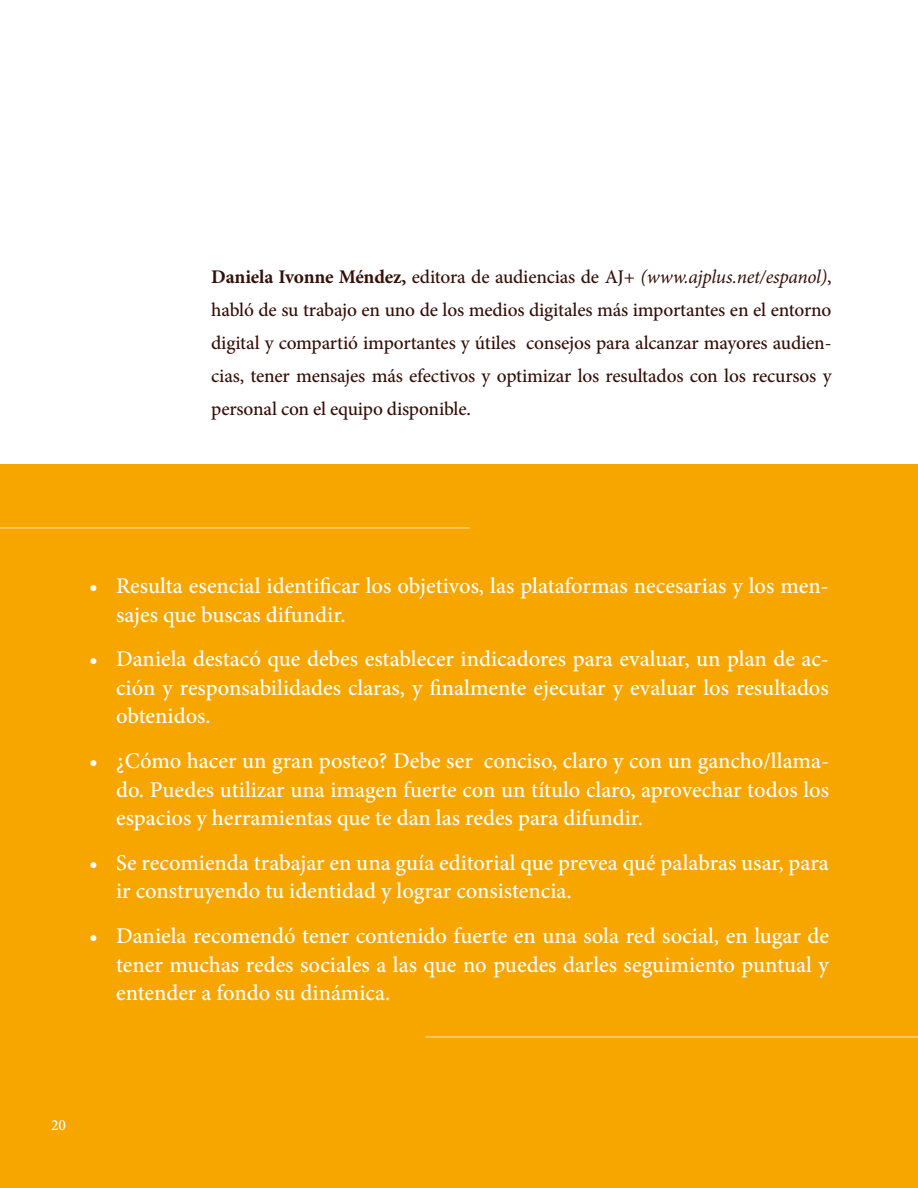
<style>
.page{position:relative;width:918px;height:1188px;background:#fff}
.page>*{position:absolute;margin:0;border:0;box-sizing:border-box;transform-origin:0 0}
.t1{font:500 22.5px/28.5px "Minion Pro";color:#fff;text-align:justify}
.t2{font:500 19.35px/33.2px "Minion Pro";letter-spacing:-.01em;color:#351009;text-align:justify}
.t3{font:500 15.45px "Minion Pro";color:#fff}
.s1{font-weight:700}
.s2{font-weight:400;font-style:italic}
</style>
<div class="page">
<div style="left:0;top:465px;width:918px;height:723px;background:#f7a600"></div>
<hr style="left:0;top:527px;width:470px;height:2px;background:#fff">
<hr style="left:425px;top:1036px;width:493px;height:2px;background:#fff">
<p class="t2" style="left:211px;top:260px;width:622px"><span class="s1">Daniela Ivonne Méndez,</span> editora de audiencias de AJ+ <span class="s2">(www.ajplus.net/espanol)</span>, habló de su trabajo en uno de los medios digitales más importantes en el entorno digital y compartió importantes y útiles consejos para alcanzar mayores audien&shy;cias, tener mensajes más efectivos y optimizar los resultados con los recursos y personal con el equipo disponible.</p>
<p class="t1" style="left:116px;top:572px;width:714px;text-indent:-27px">• Resulta esencial identificar los objetivos, las plataformas necesarias y los men&shy;sajes que buscas difundir.</p>
<p class="t1" style="left:116px;top:645px;width:714px;text-indent:-27px">• Daniela destacó que debes establecer indicadores para evaluar, un plan de ac&shy;ción y responsabilidades claras, y finalmente ejecutar y evaluar los resultados obtenidos.</p>
<p class="t1" style="left:116px;top:747px;width:714px;text-indent:-27px">• ¿Cómo hacer un gran posteo? Debe ser conciso, claro y con un gancho/llama&shy;do. Puedes utilizar una imagen fuerte con un título claro, aprovechar todos los espacios y herramientas que te dan las redes para difundir.</p>
<p class="t1" style="left:116px;top:848px;width:714px;text-indent:-27px">• Se recomienda trabajar en una guía editorial que prevea qué palabras usar, para ir construyendo tu identidad y lograr consistencia.</p>
<p class="t1" style="left:116px;top:922px;width:714px;text-indent:-27px">• Daniela recomendó tener contenido fuerte en una sola red social, en lugar de tener muchas redes sociales a las que no puedes darles seguimiento puntual y entender a fondo su dinámica.</p>
<p class="t3" style="left:51px;top:1115px;width:16px">20</p>
</div>
